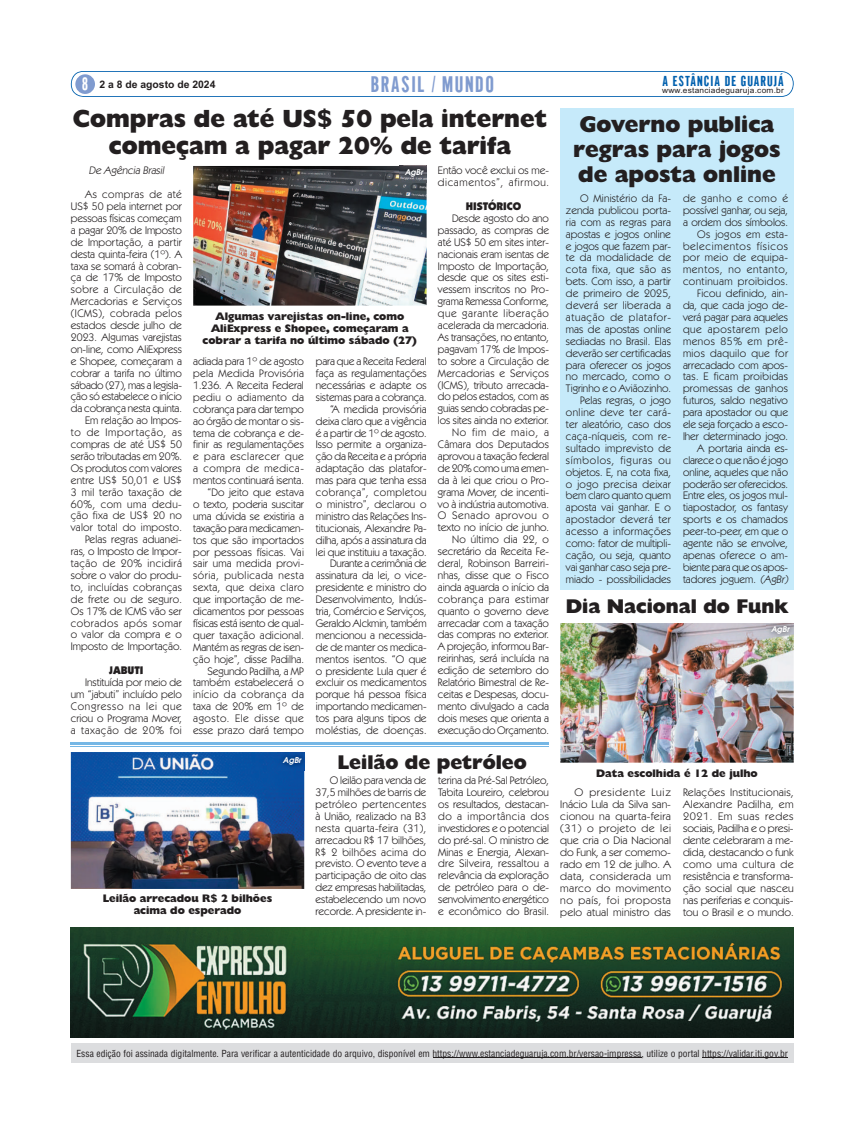
<style>
.page{position:relative;width:865px;height:1134px;background:#fff}
.page>*{position:absolute;margin:0;border:0;box-sizing:border-box;transform-origin:0 0}
.t1{font:800 25px/27px "Humanist 521 BT";color:#231f20;text-align:center}
.t2{font:800 23px/25px "Humanist 521 BT";color:#231f20}
.t3{font:21.9px "Gothic CG No 1";letter-spacing:.075em;color:#809bcf}
.t4{font:800 20px "Humanist 521 BT";color:#231f20}
.t5{font:17.3px "Gothic CG No 1";color:#fff}
.t6{font:14px "Gothic CG No 1";letter-spacing:.075em;color:#0160ae}
.t7{font:11px/11.9px "Kabel IT Cby BT";color:#231f20;text-align:right}
.t8{font:11px/12px "Kabel IT Cby BT";color:#231f20;text-align:justify;scale:1.04 1}
.t9{font:800 11px/12px "Humanist 521 BT";color:#231f20;text-align:center}
.t10{font:11px/11.9px "Kabel IT Cby BT";letter-spacing:.06em;color:#231f20}
.t11{font:italic 11px "Kabel IT Cby BT";color:#231f20}
.t12{font:900 11px "Kabel IT Cby BT";color:#231f20}
.t13{font:700 10.4px "Arial";color:#231f20}
.t14{font:9.5px "Switzerland Condensed";color:#231f20}
.t15{font:italic 700 8px "Avalon";color:#fff}
.t16{font:7.9px "Arial";letter-spacing:.025em;color:#231f20;scale:1.06 1}
.s1{font-style:italic}
</style>
<div class="page">
<div style="left:560px;top:108px;width:234px;height:482px;background:#c6eafa"></div>
<svg style="left:71px;top:71px;width:723px;height:26px"></svg>
<div style="left:75px;top:74px;width:20px;height:20px;background:#809bcf;border-radius:50%"></div>
<div style="left:71px;top:1043px;width:723px;height:20px;background:#dcdddf"></div>
<hr style="left:433px;top:1057px;width:208px;height:1px;background:#231f20">
<hr style="left:702px;top:1057px;width:86px;height:1px;background:#231f20">
<img style="left:71px;top:928px;width:723px;height:110px">
<img style="left:560px;top:623px;width:234px;height:140px">
<img style="left:71px;top:752px;width:233px;height:137px">
<img style="left:193px;top:166px;width:234px;height:140px">
<img style="left:766px;top:623px;width:28px;height:16px">
<hr style="left:71px;top:742px;width:478px;height:2px;background:#76b7e5">
<hr style="left:71px;top:746px;width:478px;height:1px;background:#76b7e5">
<img style="left:304px;top:752px;width:1px;height:18px">
<img style="left:278px;top:752px;width:26px;height:18px">
<img style="left:400px;top:165px;width:27px;height:1px">
<img style="left:400px;top:166px;width:27px;height:16px">
<h3 class="t5" style="left:82px;top:78px;width:7px">8</h3>
<p class="t13" style="left:100px;top:80px;width:117px">2 a 8 de agosto de 2024</p>
<h3 class="t3" style="left:371px;top:76px;width:125px">BRASIL / MUNDO</h3>
<p class="t6" style="left:663px;top:76px;width:123px">A ESTÂNCIA DE GUARUJÁ</p>
<p class="t16" style="left:662px;top:87px;width:116px">www.estanciadeguaruja.com.br</p>
<h1 class="t1" style="left:73px;top:108px;width:476px">Compras de até US$ 50 pela internet começam a pagar 20% de tarifa</h1>
<p class="t11" style="left:89px;top:167px;width:78px">De Agência Brasil</p>
<p class="t7" style="left:71px;top:189px;width:113px">As compras de até<br>US$ 50 pela internet por pessoas físicas começam a pagar 20% de Imposto de Importação, a partir desta quinta-feira (1º). A taxa se somará à cobran&shy;ça de 17% de Imposto sobre a Circulação de<br>Mercadorias e Serviços (ICMS), cobrada pelos estados desde julho de<br>2023. Algumas varejistas on-line, como AliExpress e Shopee, começaram a cobrar a tarifa no último sábado (27), mas a legisla&shy;ção só estabelece o início da cobrança nesta quinta.<br>Em relação ao Impos-<br>to de Importação, as compras de até US$ 50 serão tributadas em 20%.<br>Os produtos com valores entre US$ 50,01 e US$<br>3 mil terão taxação de<br>60%, com uma dedu&shy;ção fixa de US$ 20 no valor total do imposto.<br>Pelas regras aduanei&shy;ras, o Imposto de Impor&shy;tação de 20% incidirá sobre o valor do produ&shy;to, incluídas cobranças de frete ou de seguro.<br>Os 17% de ICMS vão ser cobrados após somar o valor da compra e o<br>Imposto de Importação.</p>
<p class="t12" style="left:109px;top:666px;width:36px">JABUTI</p>
<p class="t7" style="left:71px;top:677px;width:113px;text-align:justify;text-indent:14px">Instituída por meio de um “jabuti” incluído pelo Congresso na lei que criou o Programa Mover, a taxação de 20% foi</p>
<p class="t15" style="left:405px;top:169px;width:20px">AgBr</p>
<p class="t9" style="left:203px;top:311px;width:216px">Algumas varejistas on-line, como<br>AliExpress e Shopee, começaram a cobrar a tarifa no último sábado (27)</p>
<p class="t7" style="left:193px;top:356px;width:112px">adiada para 1º de agosto pela Medida Provisória<br>1.236. A Receita Federal pediu o adiamento da cobrança para dar tempo ao órgão de montar o sis&shy;tema de cobrança e de&shy;finir as regulamentações e para esclarecer que a compra de medica&shy;mentos continuará isenta. “Do jeito que estava<br>o texto, poderia suscitar uma dúvida se existiria a taxação para medicamen&shy;tos que são importados por pessoas físicas. Vai sair uma medida provi&shy;sória, publicada nesta sexta, que deixa claro que importação de me&shy;dicamentos por pessoas físicas está isento de qual&shy;quer taxação adicional.<br>Mantém as regras de isen&shy;ção hoje”, disse Padilha.<br>Segundo Padilha, a MP também estabelecerá o início da cobrança da taxa de 20% em 1º de agosto. Ele disse que esse prazo dará tempo</p>
<p class="t7" style="left:316px;top:356px;width:112px">para que a Receita Federal faça as regulamentações necessárias e adapte os sistemas para a cobrança. “A medida provisória deixa claro que a vigência é a partir de 1º de agosto.<br>Isso permite a organiza&shy;ção da Receita e a própria adaptação das platafor&shy;mas para que tenha essa cobrança”, completou o ministro”, declarou o ministro das Relações Ins&shy;titucionais, Alexandre Pa&shy;dilha, após a assinatura da lei que instituiu a taxação.<br>Durante a cerimônia de assinatura da lei, o vice&shy;presidente e ministro do<br>Desenvolvimento, Indús&shy;tria, Comércio e Serviços,<br>Geraldo Alckmin, também mencionou a necessida&shy;de de manter os medica&shy;mentos isentos. “O que o presidente Lula quer é excluir os medicamentos porque há pessoa física importando medicamen&shy;tos para alguns tipos de moléstias, de doenças.</p>
<p class="t10" style="left:438px;top:166px;width:113px">Então você exclui os me&shy;dicamentos”, afirmou.</p>
<p class="t12" style="left:466px;top:202px;width:57px">HISTÓRICO</p>
<p class="t7" style="left:438px;top:213px;width:113px">Desde agosto do ano passado, as compras de até US$ 50 em sites inter&shy;nacionais eram isentas de<br>Imposto de Importação, desde que os sites esti&shy;vessem inscritos no Pro&shy;grama Remessa Conforme, que garante liberação acelerada da mercadoria.<br>As transações, no entanto, pagavam 17% de Impos&shy;to sobre a Circulação de<br>Mercadorias e Serviços (ICMS), tributo arrecada&shy;do pelos estados, com as guias sendo cobradas pe&shy;los sites ainda no exterior.<br>No fim de maio, a<br>Câmara dos Deputados aprovou a taxação federal de 20% como uma emen&shy;da à lei que criou o Pro&shy;grama Mover, de incenti&shy;vo à indústria automotiva.<br>O Senado aprovou o texto no início de junho.<br>No último dia 22, o secretário da Receita Fe&shy;deral, Robinson Barreiri&shy;nhas, disse que o Fisco ainda aguarda o início da cobrança para estimar quanto o governo deve arrecadar com a taxação das compras no exterior.<br>A projeção, informou Bar&shy;reirinhas, será incluída na edição de setembro do<br>Relatório Bimestral de Re&shy;ceitas e Despesas, docu&shy;mento divulgado a cada dois meses que orienta a execução do Orçamento.</p>
<h2 class="t2" style="left:573px;top:114px;width:209px">Governo publica regras para jogos de aposta online</h2>
<p class="t7" style="left:566px;top:193px;width:107px">O Ministério da Fa&shy;zenda publicou porta&shy;ria com as regras para apostas e jogos online e jogos que fazem par&shy;te da modalidade de cota fixa, que são as bets. Com isso, a partir de primeiro de 2025, deverá ser liberada a atuação de platafor&shy;mas de apostas online sediadas no Brasil. Elas deverão ser certificadas para oferecer os jogos no mercado, como o<br>Tigrinho e o Aviãozinho.<br>Pelas regras, o jogo online deve ter cará&shy;ter aleatório, caso dos caça-níqueis, com re&shy;sultado imprevisto de símbolos, figuras ou objetos. E, na cota fixa, o jogo precisa deixar bem claro quanto quem aposta vai ganhar. E o apostador deverá ter acesso a informações como: fator de multipli&shy;cação, ou seja, quanto vai ganhar caso seja pre&shy;miado - possibilidades</p>
<p class="t7" style="left:683px;top:193px;width:108px">de ganho e como é possível ganhar, ou seja, a ordem dos símbolos.<br>Os jogos em esta&shy;belecimentos físicos por meio de equipa&shy;mentos, no entanto, continuam proibidos.<br>Ficou definido, ain&shy;da, que cada jogo de&shy;verá pagar para aqueles que apostarem pelo menos 85% em prê&shy;mios daquilo que for arrecadado com apos&shy;tas. E ficam proibidas promessas de ganhos futuros, saldo negativo para apostador ou que ele seja forçado a esco&shy;lher determinado jogo.<br>A portaria ainda es&shy;clarece o que não é jogo online, aqueles que não poderão ser oferecidos.<br>Entre eles, os jogos mul&shy;tiapostador, os fantasy sports e os chamados peer-to-peer, em que o agente não se envolve, apenas oferece o am&shy;biente para que os apos&shy;tadores joguem. <span class="s1">(AgBr)</span></p>
<h3 class="t4" style="left:566px;top:600px;width:224px">Dia Nacional do Funk</h3>
<p class="t15" style="left:771px;top:626px;width:20px">AgBr</p>
<p class="t15" style="left:283px;top:757px;width:20px">AgBr</p>
<p class="t9" style="left:103px;top:894px;width:171px">Leilão arrecadou R$ 2 bilhões acima do esperado</p>
<h3 class="t4" style="left:338px;top:755px;width:191px">Leilão de petróleo</h3>
<p class="t9" style="left:596px;top:768px;width:163px">Data escolhida é 12 de julho</p>
<p class="t7" style="left:316px;top:775px;width:112px;text-align:justify;text-indent:14px">O leilão para venda de 37,5 milhões de barris de petróleo pertencentes à União, realizado na B3 nesta quarta-feira (31), arrecadou R$ 17 bilhões, R$ 2 bilhões acima do previsto. O evento teve a participação de oito das dez empresas habilitadas, estabelecendo um novo recorde. A presidente in-</p>
<p class="t7" style="left:438px;top:775px;width:112px;text-align:justify">terina da Pré-Sal Petróleo, Tabita Loureiro, celebrou os resultados, destacan&shy;do a importância dos investidores e o potencial do pré-sal. O ministro de Minas e Energia, Alexan&shy;dre Silveira, ressaltou a relevância da exploração de petróleo para o de&shy;senvolvimento energético e econômico do Brasil.</p>
<p class="t8" style="left:560px;top:787px;width:108px;text-indent:14px">O presidente Luiz Inácio Lula da Silva san&shy;cionou na quarta-feira (31) o projeto de lei que cria o Dia Nacional do Funk, a ser comemo&shy;rado em 12 de julho. A data, considerada um marco do movimento no país, foi proposta pelo atual ministro das</p>
<p class="t8" style="left:683px;top:787px;width:108px">Relações Institucionais, Alexandre Padilha, em 2021. Em suas redes sociais, Padilha e o presi&shy;dente celebraram a me&shy;dida, destacando o funk como uma cultura de resistência e transforma&shy;ção social que nasceu nas periferias e conquis&shy;tou o Brasil e o mundo.</p>
<p class="t14" style="left:77px;top:1049px;width:713px">Essa edição foi assinada digitalmente. Para verificar a autenticidade do arquivo, disponível em https://www.estanciadeguaruja.com.br/versao-impressa, utilize o portal https://validar.iti.gov.br</p>
</div>
